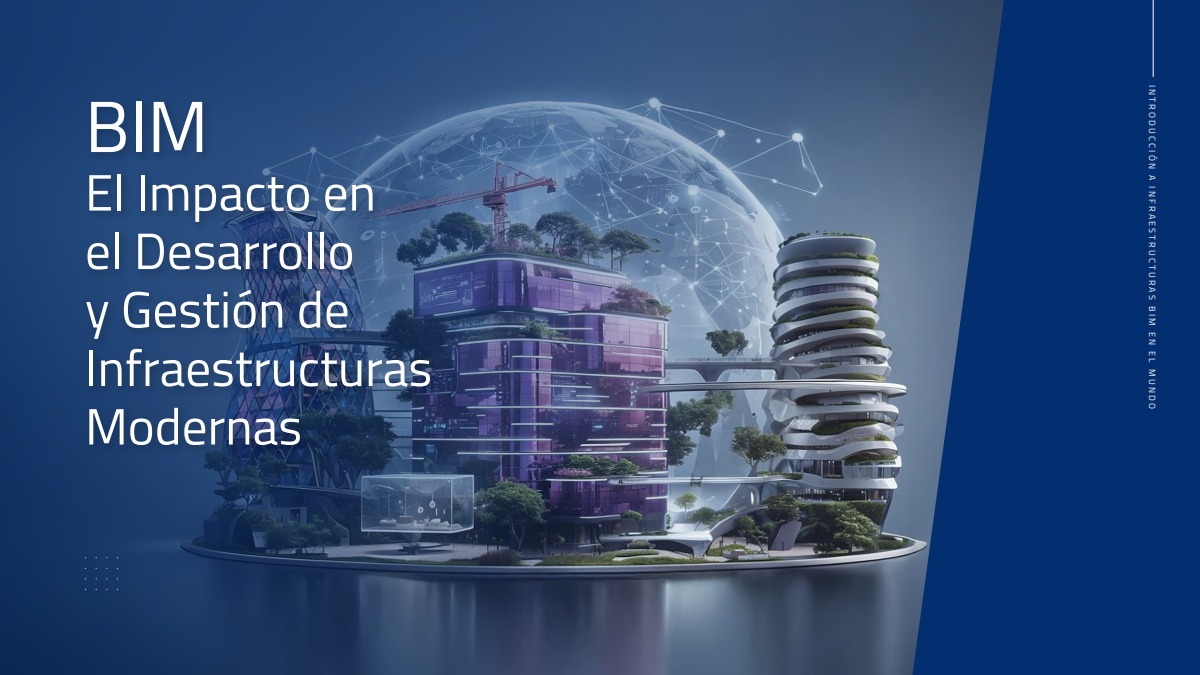
<style>
.page{position:relative;width:1200px;height:675px;background:#fff}
.page>*{position:absolute;margin:0;border:0;box-sizing:border-box;transform-origin:0 0}
.t1{font:72.5px "Titillium Web";color:#fff}
.t2{font:51.15px/58.5px "Titillium Web";color:#fff}
.t3{font:9px "Titillium Web";letter-spacing:.24em;color:#fff}
</style>
<div class="page">
<img style="left:0;top:0;width:912px;height:675px">
<svg style="left:912px;top:0;width:288px;height:675px;background:#0d3572"></svg>
<div style="left:81px;top:97px;width:361px;height:360px;background:#000;opacity:.13"></div>
<hr style="left:1153px;top:0;width:1px;height:77px;background:#fff">
<h1 class="t1" style="left:85px;top:74px;width:125px">BIM</h1>
<p class="t2" style="left:85px;top:161px;width:349px">El Impacto en<br>el Desarrollo<br>y Gestión de<br>Infraestructuras<br>Modernas</p>
<p class="t3" style="left:1159px;top:85px;width:325px;rotate:90deg">INTRODUCCIÓN A INFRAESTRUCTURAS BIM EN EL MUNDO</p>
</div>
